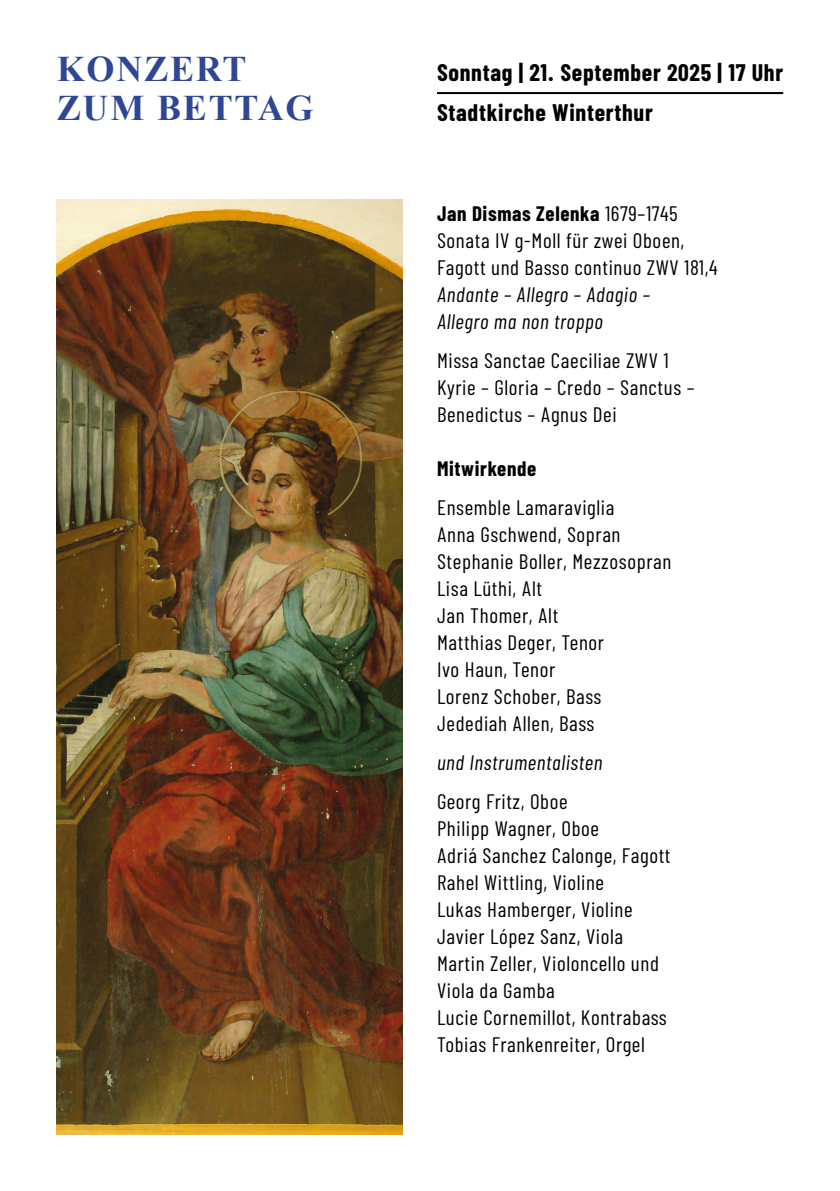
<style>
.page{position:relative;width:840px;height:1191px;background:#fff}
.page>*{position:absolute;margin:0;border:0;box-sizing:border-box;transform-origin:0 0}
.t1{font:700 36px/39px "Times New Roman";letter-spacing:.05em;color:#2e4694}
.t2{font:700 24px/40px "Barlow Condensed";letter-spacing:.03em;color:#000}
.t3{font:21px/27px "Barlow Condensed";letter-spacing:.03em;color:#000}
.t4{font:italic 21px/27px "Barlow Condensed";letter-spacing:.03em;color:#000}
.t5{font:700 21px "Barlow Condensed";letter-spacing:.03em;color:#000}
.s1{font-weight:700}
</style>
<div class="page">
<img style="left:57px;top:200px;width:346px;height:934px">
<hr style="left:437px;top:92px;width:345px;height:2px;background:#000">
<h1 class="t1" style="left:57px;top:49px;width:258px">KONZERT<br>ZUM BETTAG</h1>
<p class="t2" style="left:437px;top:52px;width:347px">Sonntag | 21. September 2025 | 17 Uhr<br>Stadtkirche Winterthur</p>
<p class="t3" style="left:437px;top:199px;width:282px"><span class="s1">Jan Dismas Zelenka</span> 1679–1745<br>Sonata IV g-Moll für zwei Oboen,<br>Fagott und Basso continuo ZWV 181,4</p>
<p class="t4" style="left:437px;top:280px;width:214px">Andante – Allegro – Adagio –<br>Allegro ma non troppo</p>
<p class="t3" style="left:437px;top:346px;width:259px">Missa Sanctae Caeciliae ZWV 1<br>Kyrie – Gloria – Credo – Sanctus –<br>Benedictus – Agnus Dei</p>
<p class="t5" style="left:437px;top:455px;width:101px">Mitwirkende</p>
<p class="t3" style="left:437px;top:493px;width:235px">Ensemble Lamaraviglia<br>Anna Gschwend, Sopran<br>Stephanie Boller, Mezzosopran<br>Lisa Lüthi, Alt<br>Jan Thomer, Alt<br>Matthias Deger, Tenor<br>Ivo Haun, Tenor<br>Lorenz Schober, Bass<br>Jedediah Allen, Bass</p>
<p class="t4" style="left:437px;top:748px;width:167px">und Instrumentalisten</p>
<p class="t3" style="left:437px;top:787px;width:235px">Georg Fritz, Oboe<br>Philipp Wagner, Oboe<br>Adriá Sanchez Calonge, Fagott<br>Rahel Wittling, Violine<br>Lukas Hamberger, Violine<br>Javier López Sanz, Viola<br>Martin Zeller, Violoncello und<br>Viola da Gamba<br>Lucie Cornemillot, Kontrabass<br>Tobias Frankenreiter, Orgel</p>
</div>
